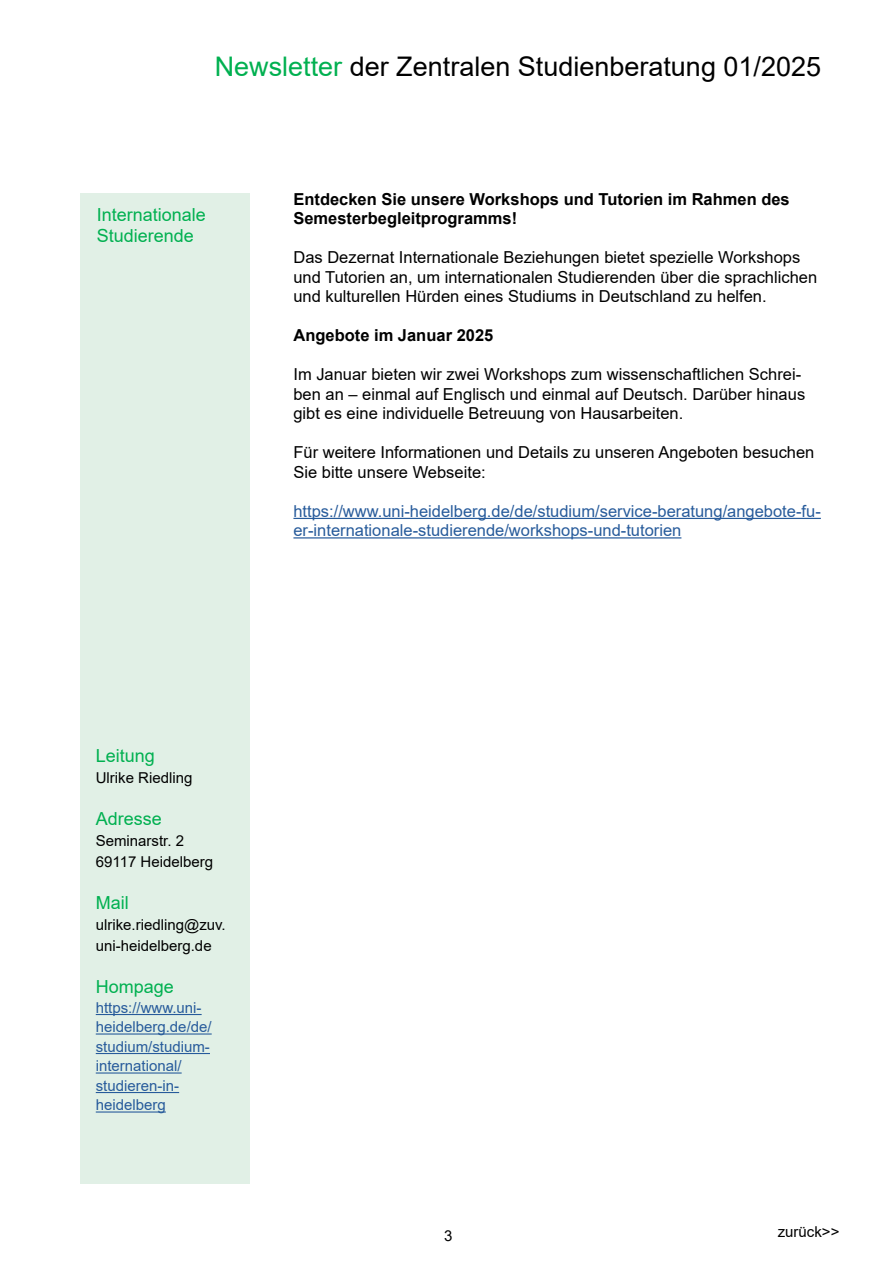
<style>
.page{position:relative;width:893px;height:1263px;background:#fff}
.page>*{position:absolute;margin:0;border:0;box-sizing:border-box;transform-origin:0 0}
.t1{font:27px "Arial";color:#000}
.t2{font:18px/21px "Arial";color:#00b050}
.t3{font:16.5px/19.5px "Arial";color:#000}
.t4{font:16.5px/19.5px "Arial";color:#275b9b}
.t5{font:700 16.5px/19.5px "Arial";color:#000}
.t6{font:15px/21px "Arial";color:#000}
.t7{font:15px/19.5px "Arial";color:#275b9b}
.s1{color:#00b050}
</style>
<div class="page">
<div style="left:80px;top:193px;width:170px;height:990px;background:#e1f0e6"></div>
<hr style="left:293px;top:518px;width:528px;height:1px;background:#275b9b">
<hr style="left:293px;top:537px;width:388px;height:1px;background:#275b9b">
<hr style="left:96px;top:1014px;width:106px;height:1px;background:#275b9b">
<hr style="left:96px;top:1033px;width:116px;height:1px;background:#275b9b">
<hr style="left:96px;top:1053px;width:114px;height:1px;background:#275b9b">
<hr style="left:96px;top:1072px;width:86px;height:1px;background:#275b9b">
<hr style="left:96px;top:1092px;width:83px;height:1px;background:#275b9b">
<hr style="left:96px;top:1111px;width:70px;height:1px;background:#275b9b">
<h1 class="t1" style="left:215px;top:48px;width:608px"><span class="s1">Newsletter</span> der Zentralen Studienberatung 01/2025</h1>
<p class="t2" style="left:97px;top:204px;width:111px">Internationale<br>Studierende</p>
<p class="t5" style="left:293px;top:189px;width:498px">Entdecken Sie unsere Workshops und Tutorien im Rahmen des<br>Semesterbegleitprogramms!</p>
<p class="t3" style="left:293px;top:247px;width:525px">Das Dezernat Internationale Beziehungen bietet spezielle Workshops und Tutorien an, um internationalen Studierenden über die sprachlichen und kulturellen Hürden eines Studiums in Deutschland zu helfen.</p>
<p class="t5" style="left:293px;top:326px;width:201px">Angebote im Januar 2025</p>
<p class="t3" style="left:293px;top:364px;width:513px">Im Januar bieten wir zwei Workshops zum wissenschaftlichen Schrei&shy;ben an – einmal auf Englisch und einmal auf Deutsch. Darüber hinaus gibt es eine individuelle Betreuung von Hausarbeiten.</p>
<p class="t3" style="left:293px;top:442px;width:522px">Für weitere Informationen und Details zu unseren Angeboten besuchen<br>Sie bitte unsere Webseite:</p>
<p class="t4" style="left:293px;top:501px;width:529px">https://www.uni-heidelberg.de/de/studium/service-beratung/angebote-fu&shy;er-internationale-studierende/workshops-und-tutorien</p>
<p class="t2" style="left:96px;top:745px;width:61px">Leitung</p>
<p class="t6" style="left:96px;top:767px;width:98px">Ulrike Riedling</p>
<p class="t2" style="left:96px;top:808px;width:68px">Adresse</p>
<p class="t6" style="left:96px;top:830px;width:119px">Seminarstr. 2<br>69117 Heidelberg</p>
<p class="t2" style="left:96px;top:892px;width:34px">Mail</p>
<p class="t6" style="left:96px;top:914px;width:132px">ulrike.riedling@zuv. uni-heidelberg.de</p>
<p class="t2" style="left:96px;top:976px;width:80px">Hompage</p>
<p class="t7" style="left:96px;top:998px;width:117px">https://www.uni&shy;heidelberg.de/de/ studium/studium&shy;international/ studieren-in&shy;heidelberg</p>
<p class="t6" style="left:444px;top:1225px;width:10px">3</p>
<p class="t6" style="left:778px;top:1221px;width:63px">zurück&gt;&gt;</p>
</div>
